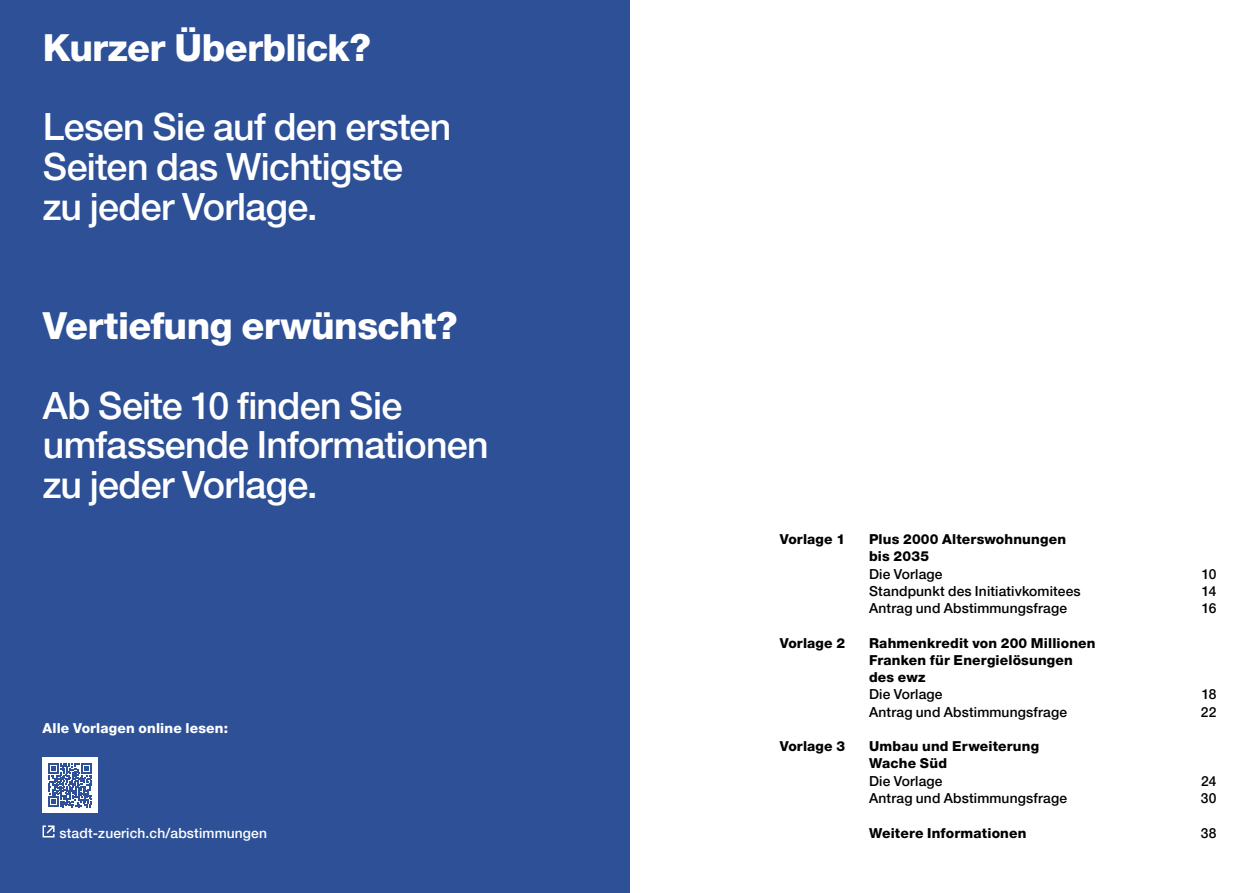
<style>
.page{position:relative;width:1259px;height:893px;background:#fff}
.page>*{position:absolute;margin:0;border:0;box-sizing:border-box;transform-origin:0 0}
.t1{font:500 37.5px/39.8px "Helvetica Neue LT Pro";letter-spacing:-.02em;color:#fff}
.t2{font:800 37.5px "Helvetica Neue LT Pro";letter-spacing:-.015em;color:#fff}
.t3{font:800 13.8px/17.2px "Helvetica Neue LT Pro";letter-spacing:.015em;color:#000}
.t4{font:500 13.8px/17.2px "Helvetica Neue LT Pro";letter-spacing:.01em;color:#000}
.t5{font:500 13.8px "Helvetica Neue LT Pro";letter-spacing:.01em;color:#fff}
.t6{font:800 13.8px "Helvetica Neue LT Pro";letter-spacing:.01em;color:#fff}
</style>
<div class="page">
<div style="left:0;top:0;width:629px;height:893px;background:#2d5097"></div>
<div style="left:43px;top:758px;width:55px;height:55px;background:#fff"></div>
<svg style="left:48px;top:763px;width:44px;height:44px"></svg>
<svg style="left:43px;top:825px;width:12px;height:12px"></svg>
<p class="t2" style="left:43px;top:25px;width:330px">Kurzer Überblick?</p>
<p class="t1" style="left:43px;top:107px;width:410px">Lesen Sie auf den ersten<br>Seiten das Wichtigste zu jeder Vorlage.</p>
<p class="t2" style="left:43px;top:303px;width:416px">Vertiefung erwünscht?</p>
<h1 class="t1" style="left:43px;top:385px;width:447px">Ab Seite 10 finden Sie umfassende Informationen zu jeder Vorlage.</h1>
<p class="t6" style="left:43px;top:720px;width:187px">Alle Vorlagen online lesen:</p>
<p class="t5" style="left:60px;top:824px;width:209px">stadt-zuerich.ch/abstimmungen</p>
<p class="t3" style="left:780px;top:531px;width:67px">Vorlage 1</p>
<p class="t3" style="left:869px;top:531px;width:198px">Plus 2000 Alterswohnungen bis 2035</p>
<p class="t4" style="left:869px;top:565px;width:213px">Die Vorlage<br>Standpunkt des Initiativkomitees<br>Antrag und Abstimmungsfrage</p>
<p class="t4" style="left:1201px;top:565px;width:16px;text-align:justify">10<br>14<br>16</p>
<p class="t3" style="left:780px;top:634px;width:67px">Vorlage 2</p>
<p class="t3" style="left:869px;top:634px;width:228px">Rahmenkredit von 200 Millionen<br>Franken für Energielösungen des ewz</p>
<p class="t4" style="left:869px;top:686px;width:199px">Die Vorlage<br>Antrag und Abstimmungsfrage</p>
<p class="t4" style="left:1201px;top:686px;width:17px">18<br>22</p>
<p class="t3" style="left:780px;top:738px;width:67px">Vorlage 3</p>
<p class="t3" style="left:869px;top:738px;width:171px">Umbau und Erweiterung<br>Wache Süd</p>
<p class="t4" style="left:869px;top:772px;width:199px">Die Vorlage<br>Antrag und Abstimmungsfrage</p>
<p class="t4" style="left:1200px;top:772px;width:17px">24<br>30</p>
<p class="t3" style="left:869px;top:824px;width:159px">Weitere Informationen</p>
<p class="t4" style="left:1200px;top:824px;width:17px">38</p>
</div>
